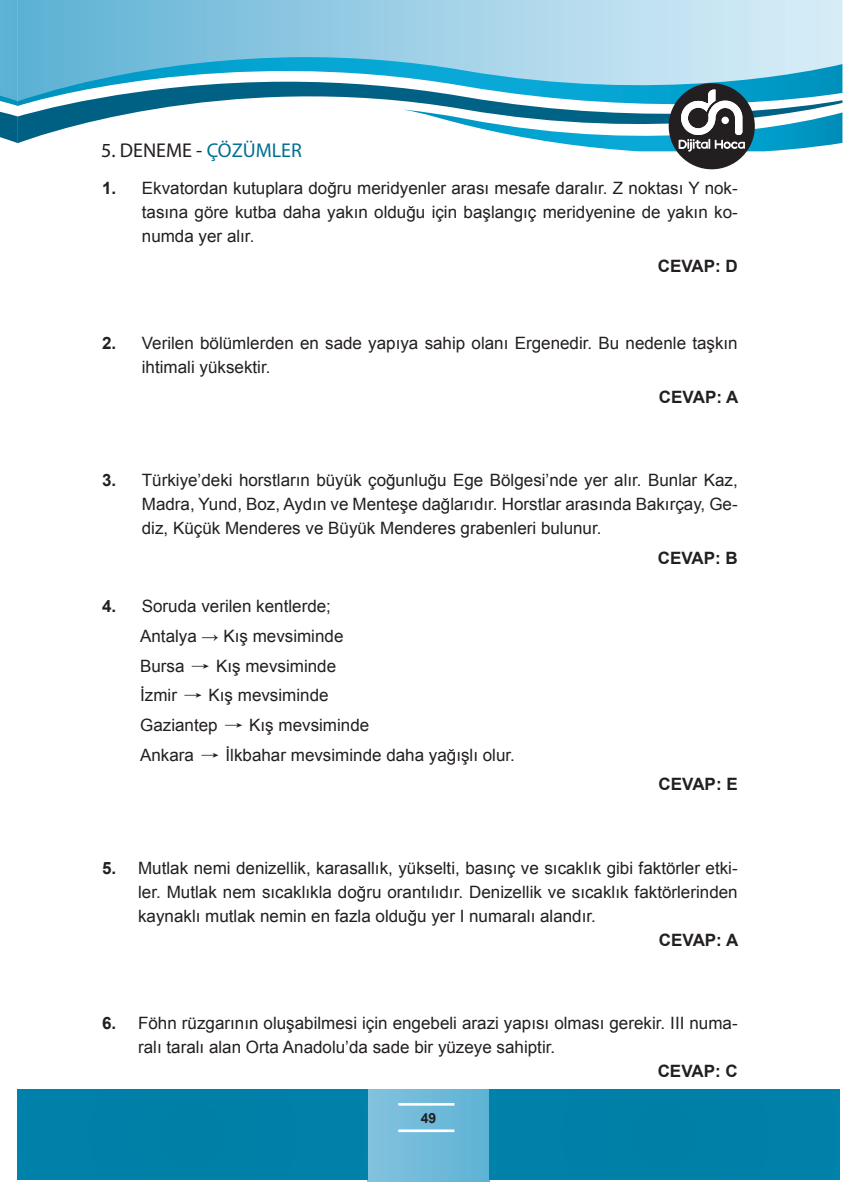
<style>
.page{position:relative;width:857px;height:1197px;background:#fff}
.page>*{position:absolute;margin:0;border:0;box-sizing:border-box;transform-origin:0 0}
.t1{font:20px "Myriad Pro";color:#231f20}
.t2{font:17px/24px "Arial";color:#231f20;text-align:justify}
.t3{font:700 17px "Arial";color:#231f20}
.t4{font:700 14px "Arial";color:#231f20}
.s1{color:#006f92}
.s2{font-weight:700}
.s3{font-family:"yargi Helvetica"}
</style>
<div class="page">
<svg style="left:0;top:0;width:18px;height:143px;background:#58a9c8"></svg>
<svg style="left:18px;top:0;width:824px;height:44px;background:#9ed0e6"></svg>
<svg style="left:18px;top:44px;width:824px;height:24px;background:#8fcce5"></svg>
<svg style="left:18px;top:68px;width:824px;height:75px"></svg>
<div style="left:367px;top:1089px;width:122px;height:92px;background:linear-gradient(to right,#85c3df,#5fb3d5)"></div>
<hr style="left:398px;top:1102px;width:56px;height:1px;background:#fff">
<hr style="left:398px;top:1103px;width:56px;height:1px;background:#fff">
<hr style="left:398px;top:1104px;width:56px;height:1px;background:#fff">
<hr style="left:398px;top:1129px;width:56px;height:1px;background:#fff">
<hr style="left:398px;top:1130px;width:56px;height:1px;background:#fff">
<hr style="left:398px;top:1131px;width:56px;height:1px;background:#fff">
<div style="left:17px;top:1089px;width:350px;height:90px;background:#0080a8"></div>
<div style="left:489px;top:1089px;width:350px;height:90px;background:#0080a8"></div>
<div style="left:668px;top:83px;width:86px;height:86px;background:#231f20;border-radius:50%"></div>
<svg style="left:404px;top:89px;width:438px;height:67px"></svg>
<p class="t1" style="left:101px;top:138px;width:202px">5. DENEME - <span class="s1">ÇÖZÜMLER</span></p>
<p class="t2" style="left:142px;top:176px;width:597px;text-indent:-40px"><span class="s2">1.</span> Ekvatordan kutuplara doğru meridyenler arası mesafe daralır. Z noktası Y nok&shy;tasına göre kutba daha yakın olduğu için başlangıç meridyenine de yakın ko&shy;numda yer alır.</p>
<p class="t3" style="left:657px;top:254px;width:81px">CEVAP: D</p>
<p class="t2" style="left:142px;top:331px;width:597px;text-indent:-40px"><span class="s2">2.</span> Verilen bölümlerden en sade yapıya sahip olanı Ergenedir. Bu nedenle taşkın ihtimali yüksektir.</p>
<p class="t3" style="left:658px;top:386px;width:81px">CEVAP: A</p>
<p class="t2" style="left:142px;top:468px;width:597px;text-indent:-40px"><span class="s2">3.</span> Türkiye’deki horstların büyük çoğunluğu Ege Bölgesi’nde yer alır. Bunlar Kaz, Madra, Yund, Boz, Aydın ve Menteşe dağlarıdır. Horstlar arasında Bakırçay, Ge&shy;diz, Küçük Menderes ve Büyük Menderes grabenleri bulunur.</p>
<p class="t3" style="left:657px;top:547px;width:81px">CEVAP: B</p>
<p class="t2" style="left:140px;top:591px;width:376px;line-height:29.6px;text-align:left;text-indent:-38px"><span class="s2">4.</span> Soruda verilen kentlerde;<br>Antalya → Kış mevsiminde<br>Bursa <span class="s3">†</span> Kış mevsiminde<br>İzmir <span class="s3">†</span> Kış mevsiminde<br>Gaziantep <span class="s3">†</span> Kış mevsiminde<br>Ankara <span class="s3">†</span> İlkbahar mevsiminde daha yağışlı olur.</p>
<p class="t3" style="left:658px;top:773px;width:81px">CEVAP: E</p>
<p class="t2" style="left:138px;top:855px;width:600px;text-indent:-36px"><span class="s2">5.</span> Mutlak nemi denizellik, karasallık, yükselti, basınç ve sıcaklık gibi faktörler etki&shy;ler. Mutlak nem sıcaklıkla doğru orantılıdır. Denizellik ve sıcaklık faktörlerinden kaynaklı mutlak nemin en fazla olduğu yer I numaralı alandır.</p>
<p class="t3" style="left:658px;top:928px;width:81px">CEVAP: A</p>
<p class="t2" style="left:138px;top:1011px;width:600px;text-indent:-36px"><span class="s2">6.</span> Föhn rüzgarının oluşabilmesi için engebeli arazi yapısı olması gerekir. III numa&shy;ralı taralı alan Orta Anadolu’da sade bir yüzeye sahiptir.</p>
<p class="t3" style="left:657px;top:1059px;width:81px">CEVAP: C</p>
<p class="t4" style="left:420px;top:1108px;width:17px">49</p>
</div>
